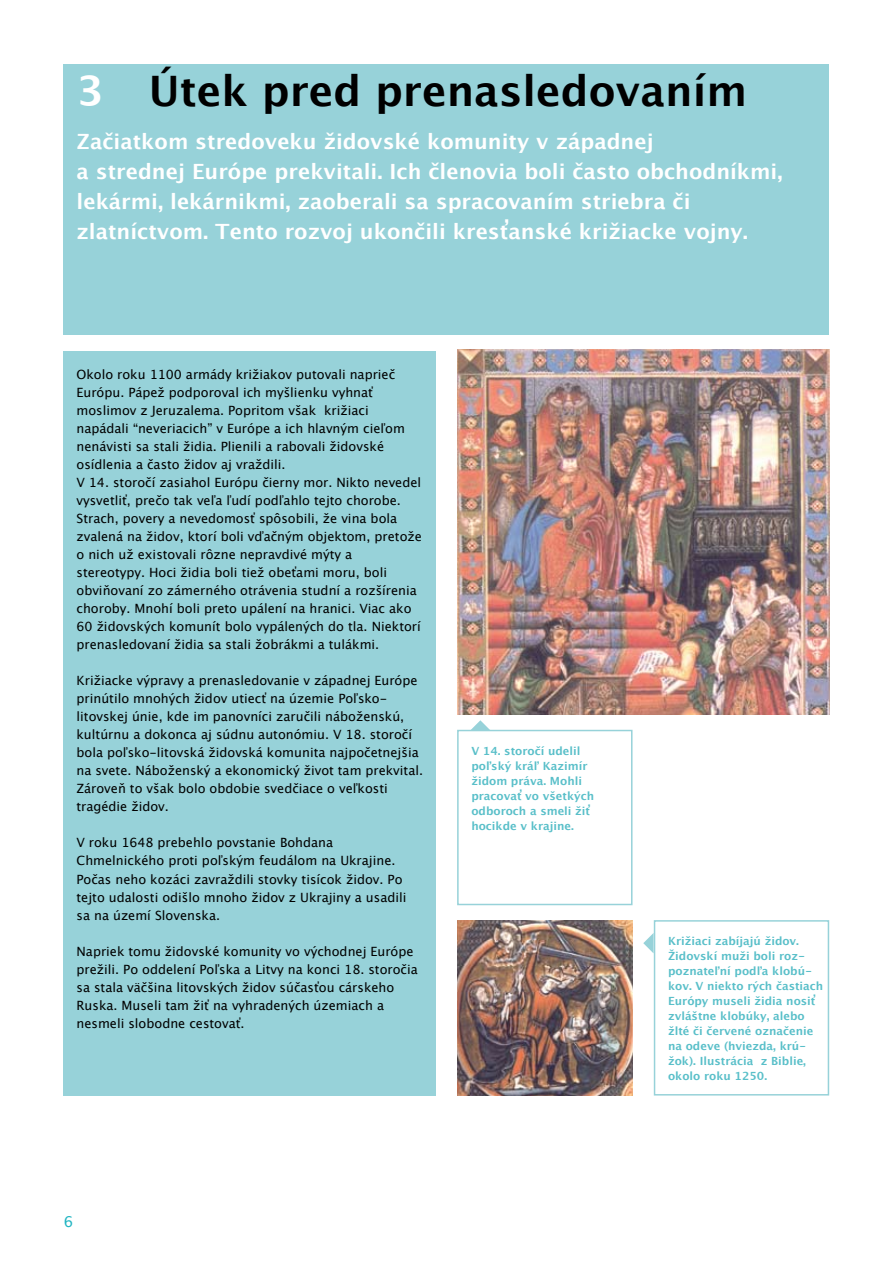
<style>
.page{position:relative;width:893px;height:1263px;background:#fff}
.page>*{position:absolute;margin:0;border:0;box-sizing:border-box;transform-origin:0 0}
.t1{font:700 42px "Lucida Grande";color:#000}
.t2{font:700 21px/30px "Lucida Grande";color:#fff}
.t3{font:15px "Lucida Grande";color:#22b5c2}
.t4{font:12.75px/18px "Lucida Grande";color:#000}
.t5{font:700 11.25px/15px "Lucida Grande";color:#59bfc9}
.s1{color:#fff}
</style>
<div class="page">
<div style="left:64px;top:64px;width:765px;height:270px;background:#97d2d9"></div>
<div style="left:64px;top:351px;width:372px;height:744px;background:#97d2d9"></div>
<img style="left:457px;top:920px;width:175px;height:175px">
<div style="left:654px;top:920px;width:175px;height:175px;border:2px solid #97d2d9"></div>
<svg style="left:643px;top:933px;width:11px;height:21px"></svg>
<img style="left:457px;top:349px;width:372px;height:366px">
<div style="left:457px;top:730px;width:175px;height:175px;border:2px solid #97d2d9"></div>
<svg style="left:470px;top:720px;width:21px;height:11px"></svg>
<h1 class="t1" style="left:77px;top:67px;width:672px"><span class="s1">3</span> Útek pred prenasledovaním</h1>
<p class="t2" style="left:77px;top:127px;width:708px">Začiatkom stredoveku židovské komunity v západnej<br>a strednej Európe prekvitali. Ich členovia boli často obchodníkmi, lekármi, lekárnikmi, zaoberali sa spracovaním striebra či zlatníctvom. Tento rozvoj ukončili kresťanské križiacke vojny.</p>
<p class="t4" style="left:77px;top:366px;width:347px">Okolo roku 1100 armády križiakov putovali naprieč Európu. Pápež podporoval ich myšlienku vyhnať moslimov z Jeruzalema. Popritom však križiaci napádali “neveriacich” v Európe a ich hlavným cieľom nenávisti sa stali židia. Plienili a rabovali židovské osídlenia a často židov aj vraždili.<br>V 14. storočí zasiahol Európu čierny mor. Nikto nevedel vysvetliť, prečo tak veľa ľudí podľahlo tejto chorobe.<br>Strach, povery a nevedomosť spôsobili, že vina bola zvalená na židov, ktorí boli vďačným objektom, pretože o nich už existovali rôzne nepravdivé mýty a stereotypy. Hoci židia boli tiež obeťami moru, boli obviňovaní zo zámerného otrávenia studní a rozšírenia choroby. Mnohí boli preto upálení na hranici. Viac ako 60 židovských komunít bolo vypálených do tla. Niektorí prenasledovaní židia sa stali žobrákmi a tulákmi.</p>
<p class="t4" style="left:77px;top:672px;width:348px">Križiacke výpravy a prenasledovanie v západnej Európe prinútilo mnohých židov utiecť na územie Poľsko&shy;litovskej únie, kde im panovníci zaručili náboženskú, kultúrnu a dokonca aj súdnu autonómiu. V 18. storočí bola poľsko-litovská židovská komunita najpočetnejšia na svete. Náboženský a ekonomický život tam prekvital.<br>Zároveň to však bolo obdobie svedčiace o veľkosti tragédie židov.</p>
<p class="t4" style="left:77px;top:834px;width:331px">V roku 1648 prebehlo povstanie Bohdana Chmelnického proti poľským feudálom na Ukrajine.<br>Počas neho kozáci zavraždili stovky tisícok židov. Po tejto udalosti odišlo mnoho židov z Ukrajiny a usadili sa na území Slovenska.</p>
<p class="t4" style="left:77px;top:942px;width:343px">Napriek tomu židovské komunity vo východnej Európe prežili. Po oddelení Poľska a Litvy na konci 18. storočia sa stala väčšina litovských židov súčasťou cárskeho Ruska. Museli tam žiť na vyhradených územiach a nesmeli slobodne cestovať.</p>
<p class="t5" style="left:668px;top:934px;width:157px">Križiaci zabíjajú židov.<br>Židovskí muži boli roz&shy;poznateľní podľa klobú&shy;kov. V niekto rých častiach<br>Európy museli židia nosiť zvláštne klobúky, alebo žlté či červené označenie na odeve (hviezda, krú&shy;žok). Ilustrácia z Biblie, okolo roku 1250.</p>
<p class="t5" style="left:471px;top:744px;width:124px">V 14. storočí udelil poľský kráľ Kazimír židom práva. Mohli pracovať vo všetkých odboroch a smeli žiť hocikde v krajine.</p>
<p class="t3" style="left:64px;top:1213px;width:11px">6</p>
</div>
